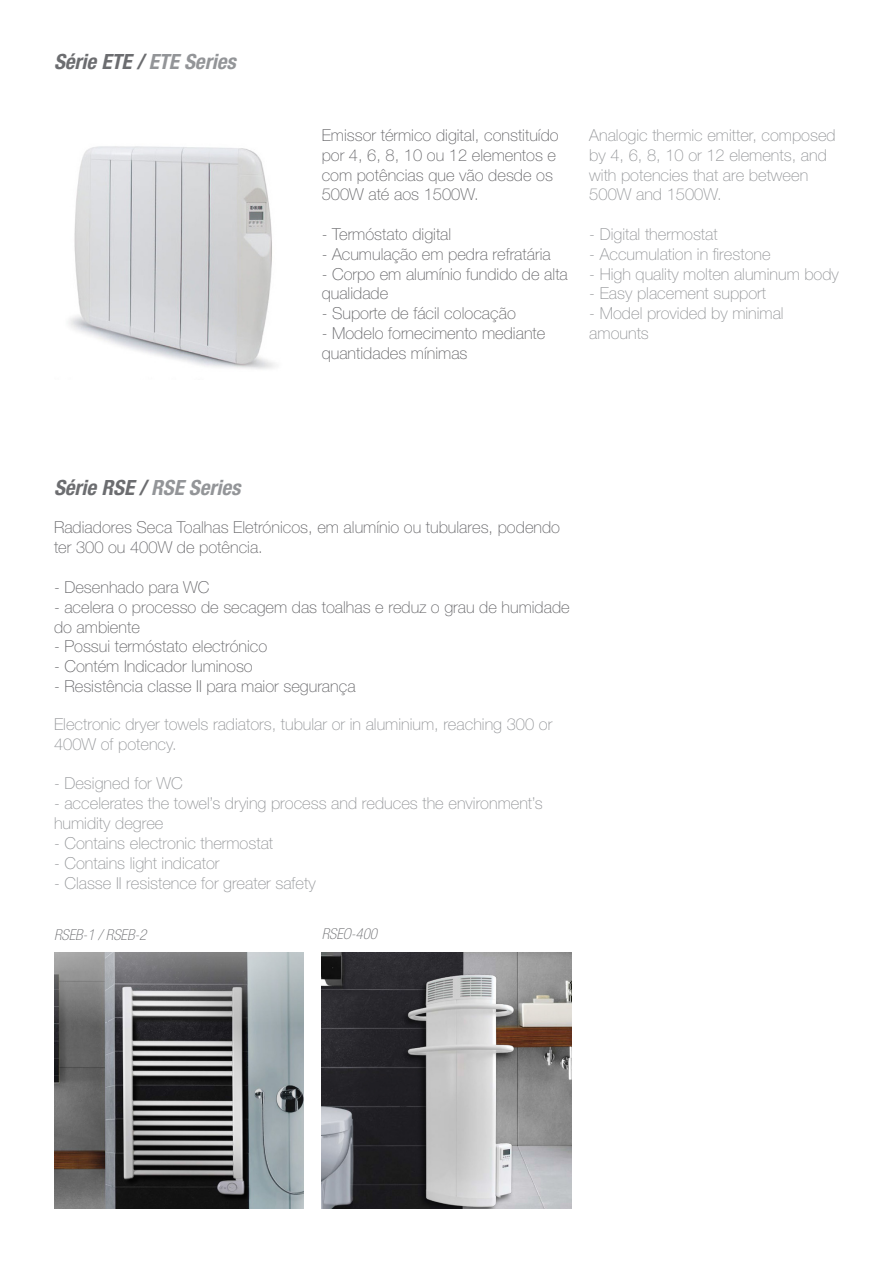
<style>
.page{position:relative;width:893px;height:1263px;background:#fff}
.page>*{position:absolute;margin:0;border:0;box-sizing:border-box;transform-origin:0 0}
.t1{font:italic 700 condensed 21px "Helvetica Neue LT Std";color:#6c6d70}
.t2{font:100 16.5px/19.8px "Helvetica Neue LT Std";color:#636366}
.t3{font:100 16.5px/19.8px "Helvetica Neue LT Std";color:#939598}
.t4{font:italic 100 condensed 15px "Helvetica Neue LT Std";color:#6c6d70}
.s1{color:#939598}
</style>
<div class="page">
<img style="left:322px;top:952px;width:249px;height:257px">
<img style="left:54px;top:952px;width:250px;height:257px">
<img style="left:69px;top:146px;width:206px;height:223px">
<p class="t1" style="left:54px;top:49px;width:183px">Série ETE / <span class="s1">ETE Series</span></p>
<p class="t2" style="left:322px;top:125px;width:239px">Emissor térmico digital, constituído por 4, 6, 8, 10 ou 12 elementos e com potências que vão desde os<br>500W até aos 1500W.</p>
<p class="t2" style="left:322px;top:224px;width:131px">- Termóstato digital</p>
<p class="t2" style="left:322px;top:244px;width:231px">- Acumulação em pedra refratária</p>
<p class="t2" style="left:322px;top:264px;width:248px">- Corpo em alumínio fundido de alta qualidade</p>
<p class="t2" style="left:322px;top:303px;width:196px">- Suporte de fácil colocação</p>
<p class="t2" style="left:322px;top:323px;width:225px">- Modelo fornecimento mediante</p>
<p class="t2" style="left:322px;top:343px;width:147px">quantidades mínimas</p>
<p class="t3" style="left:589px;top:125px;width:248px">Analogic thermic emitter, composed by 4, 6, 8, 10 or 12 elements, and with potencies that are between<br>500W and 1500W.</p>
<p class="t3" style="left:589px;top:224px;width:130px">- Digital thermostat</p>
<p class="t3" style="left:589px;top:244px;width:183px">- Accumulation in firestone</p>
<p class="t3" style="left:589px;top:264px;width:251px">- High quality molten aluminum body</p>
<p class="t3" style="left:589px;top:284px;width:178px">- Easy placement support</p>
<p class="t3" style="left:589px;top:303px;width:196px">- Model provided by minimal amounts</p>
<p class="t1" style="left:54px;top:475px;width:188px">Série RSE / <span class="s1">RSE Series</span></p>
<p class="t2" style="left:54px;top:518px;width:508px">Radiadores Seca Toalhas Eletrónicos, em alumínio ou tubulares, podendo ter 300 ou 400W de potência.</p>
<p class="t2" style="left:54px;top:577px;width:157px">- Desenhado para WC</p>
<p class="t2" style="left:54px;top:597px;width:517px">- acelera o processo de secagem das toalhas e reduz o grau de humidade do ambiente</p>
<p class="t2" style="left:54px;top:636px;width:215px">- Possui termóstato electrónico</p>
<p class="t2" style="left:54px;top:656px;width:200px">- Contém Indicador luminoso</p>
<p class="t2" style="left:54px;top:676px;width:303px">- Resistência classe II para maior segurança</p>
<p class="t3" style="left:54px;top:714px;width:500px">Electronic dryer towels radiators, tubular or in aluminium, reaching 300 or<br>400W of potency.</p>
<p class="t3" style="left:54px;top:774px;width:130px">- Designed for WC</p>
<p class="t3" style="left:54px;top:793px;width:490px">- accelerates the towel’s drying process and reduces the environment’s humidity degree</p>
<p class="t3" style="left:54px;top:833px;width:221px">- Contains electronic thermostat</p>
<p class="t3" style="left:54px;top:853px;width:167px">- Contains light indicator</p>
<p class="t3" style="left:54px;top:873px;width:263px">- Classe II resistence for greater safety</p>
<p class="t4" style="left:54px;top:926px;width:94px">RSEB-1 / RSEB-2</p>
<p class="t4" style="left:322px;top:925px;width:57px">RSEO-400</p>
</div>
